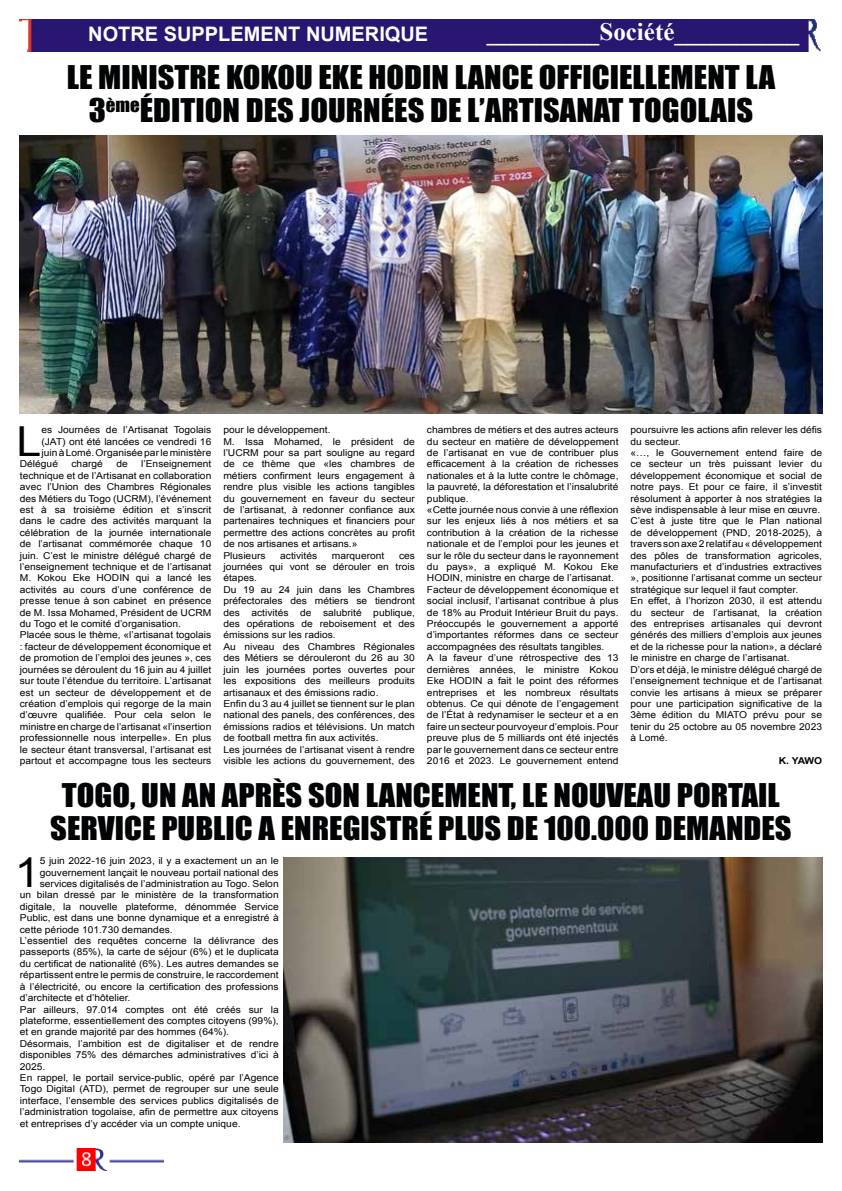
<style>
.page{position:relative;width:842px;height:1191px;background:#fff}
.page>*{position:absolute;margin:0;border:0;box-sizing:border-box;transform-origin:0 0}
.t1{font:41.4px "Arial";color:#020304;scale:1.08 1}
.t2{font:30px/33px "Impact";color:#020304;text-align:center;scale:1.08 1}
.t3{font:700 25px "Times New Roman";color:#fff}
.t4{font:700 20px "Arial";color:#fff}
.t5{font:9.5px/11.4px "Arial";color:#020304;scale:1.08 1}
.t6{font:700 9.5px "Arial";color:#020304;scale:1.08 1}
</style>
<div class="page">
<div style="left:20px;top:20px;width:801px;height:31px;background:#291670"></div>
<img style="left:20px;top:1148px;width:144px;height:22px">
<img style="left:20px;top:136px;width:802px;height:277px">
<img style="left:283px;top:857px;width:539px;height:285px">
<h3 class="t3" style="left:487px;top:14px;width:314px">_________Société__________</h3>
<h3 class="t4" style="left:88px;top:21px;width:342px">NOTRE SUPPLEMENT NUMERIQUE</h3>
<h2 class="t2" style="left:67px;top:60px;width:657px">LE MINISTRE KOKOU EKE HODIN LANCE OFFICIELLEMENT LA<br>3<sup>ème</sup>ÉDITION DES JOURNÉES DE L’ARTISANAT TOGOLAIS</h2>
<h1 class="t1" style="left:17px;top:414px;width:24px">L</h1>
<p class="t5" style="left:41px;top:424px;width:159px">es Journées de l’Artisanat Togolais</p>
<p class="t5" style="left:41px;top:436px;width:159px">(JAT) ont été lancées ce vendredi 16</p>
<p class="t5" style="left:41px;top:447px;width:159px">juin à Lomé. Organisée par le ministère</p>
<p class="t5" style="left:20px;top:458px;width:37px">Délégué</p>
<p class="t5" style="left:72px;top:458px;width:31px">chargé</p>
<p class="t5" style="left:116px;top:458px;width:12px">de</p>
<p class="t5" style="left:20px;top:458px;width:179px;text-indent:121px">l’Enseignement technique et de l’Artisanat en collaboration avec l’Union des Chambres Régionales des Métiers du Togo (UCRM), l’événement est à sa troisième édition et s’inscrit dans le cadre des activités marquant la célébration de la journée internationale de l’artisanat commémorée chaque 10 juin. C’est le ministre délégué chargé de l’enseignement technique et de l’artisanat M. Kokou Eke HODIN qui a lancé les activités au cours d’une conférence de presse tenue à son cabinet en présence de M. Issa Mohamed, Président de UCRM du Togo et le comité d’organisation.<br>Placée sous le thème, «l’artisanat togolais : facteur de développement économique et de promotion de l’emploi des jeunes », ces journées se déroulent du 16 juin au 4 juillet sur toute l’étendue du territoire. L’artisanat est un secteur de développement et de création d’emplois qui regorge de la main d’œuvre qualifiée. Pour cela selon le ministre en charge de l’artisanat «l’insertion professionnelle nous interpelle». En plus le secteur étant transversal, l’artisanat est partout et accompagne tous les secteurs</p>
<p class="t5" style="left:223px;top:424px;width:179px">pour le développement.<br>M. Issa Mohamed, le président de l’UCRM pour sa part souligne au regard de ce thème que «les chambres de métiers confirment leurs engagement à rendre plus visible les actions tangibles du gouvernement en faveur du secteur de l’artisanat, à redonner confiance aux partenaires techniques et financiers pour permettre des actions concrètes au profit de nos artisanes et artisans.»<br>Plusieurs</p>
<p class="t5" style="left:280px;top:550px;width:36px">activités</p>
<p class="t5" style="left:332px;top:550px;width:50px">marqueront</p>
<p class="t5" style="left:223px;top:550px;width:179px;text-indent:176px">ces journées qui vont se dérouler en trois étapes.<br>Du 19 au 24 juin dans les Chambres préfectorales des métiers se tiendront des activités de salubrité publique, des opérations de reboisement et des émissions sur les radios.<br>Au niveau des Chambres Régionales des Métiers se dérouleront du 26 au 30 juin les journées portes ouvertes pour les expositions des meilleurs produits artisanaux et des émissions radio.<br>Enfin du 3 au 4 juillet se tiennent sur le plan national des panels, des conférences, des émissions radios et télévisions. Un match de football mettra fin aux activités.<br>Les journées de l’artisanat visent à rendre visible les actions du gouvernement, des</p>
<p class="t5" style="left:427px;top:424px;width:179px">chambres de métiers et des autres acteurs du secteur en matière de développement de l’artisanat en vue de contribuer plus efficacement à la création de richesses nationales et à la lutte contre le chômage, la pauvreté, la déforestation et l’insalubrité publique.<br>«Cette journée nous convie à une réflexion sur les enjeux liés à nos métiers et sa contribution à la création de la richesse nationale et de l’emploi pour les jeunes et sur le rôle du secteur dans le rayonnement du pays», a expliqué M. Kokou Eke HODIN, ministre en charge de l’artisanat.<br>Facteur de développement économique et social inclusif, l’artisanat contribue à plus de 18% au Produit Intérieur Bruit du pays.<br>Préoccupés le gouvernement a apporté d’importantes réformes dans ce secteur accompagnées des résultats tangibles.<br>A la faveur d’une rétrospective des 13 dernières années, le ministre Kokou Eke HODIN a fait le point des réformes entreprises et les nombreux résultats obtenus. Ce qui dénote de l’engagement de l’État à redynamiser le secteur et a en faire un secteur pourvoyeur d’emplois. Pour preuve plus de 5 milliards ont été injectés par le gouvernement dans ce secteur entre 2016 et 2023. Le gouvernement entend</p>
<p class="t5" style="left:630px;top:424px;width:179px">poursuivre les actions afin relever les défis du secteur.<br>«…, le Gouvernement entend faire de ce secteur un très puissant levier du développement économique et social de notre pays. Et pour ce faire, il s’investit résolument à apporter à nos stratégies la sève indispensable à leur mise en œuvre.<br>C’est à juste titre que le Plan national de développement (PND, 2018-2025), à travers son axe 2 relatif au « développement des pôles de transformation agricoles, manufacturiers et d’industries extractives », positionne l’artisanat comme un secteur stratégique sur lequel il faut compter.<br>En effet, à l’horizon 2030, il est attendu du secteur de l’artisanat, la création des entreprises artisanales qui devront générés des milliers d’emplois aux jeunes et de la richesse pour la nation», a déclaré le ministre en charge de l’artisanat.<br>D’ors et déjà, le ministre délégué chargé de l’enseignement technique et de l’artisanat convie les artisans à mieux se préparer pour une participation significative de la 3ème édition du MIATO prévu pour se tenir du 25 octobre au 05 novembre 2023 à Lomé.</p>
<p class="t6" style="left:779px;top:754px;width:42px">K. YAWO</p>
<h2 class="t2" style="left:50px;top:777px;width:688px">TOGO, UN AN APRÈS SON LANCEMENT, LE NOUVEAU PORTAIL<br>SERVICE PUBLIC A ENREGISTRÉ PLUS DE 100.000 DEMANDES</h2>
<h1 class="t1" style="left:15px;top:845px;width:24px">1</h1>
<p class="t5" style="left:40px;top:855px;width:223px">5 juin 2022-16 juin 2023, il y a exactement un an le</p>
<p class="t5" style="left:40px;top:866px;width:223px">gouvernement lançait le nouveau portail national des</p>
<p class="t5" style="left:40px;top:878px;width:223px">services digitalisés de l’administration au Togo. Selon</p>
<p class="t5" style="left:20px;top:889px;width:241px">un bilan dressé par le ministère de la transformation</p>
<p class="t5" style="left:20px;top:901px;width:241px">digitale, la nouvelle plateforme, dénommée Service</p>
<p class="t5" style="left:20px;top:912px;width:241px">Public, est dans une bonne dynamique et a enregistré à</p>
<p class="t5" style="left:20px;top:923px;width:143px">cette période 101.730 demandes.</p>
<p class="t5" style="left:20px;top:935px;width:241px">L’essentiel des requêtes concerne la délivrance des</p>
<p class="t5" style="left:20px;top:946px;width:241px">passeports (85%), la carte de séjour (6%) et le duplicata</p>
<p class="t5" style="left:20px;top:958px;width:241px">du certificat de nationalité (6%). Les autres demandes se</p>
<p class="t5" style="left:20px;top:969px;width:241px">répartissent entre le permis de construire, le raccordement</p>
<p class="t5" style="left:20px;top:980px;width:241px">à l’électricité, ou encore la certification des professions</p>
<p class="t5" style="left:20px;top:992px;width:104px">d’architecte et d’hôtelier.</p>
<p class="t5" style="left:20px;top:1003px;width:241px">Par ailleurs, 97.014 comptes ont été créés sur la</p>
<p class="t5" style="left:20px;top:1015px;width:241px">plateforme, essentiellement des comptes citoyens (99%),</p>
<p class="t5" style="left:20px;top:1026px;width:195px">et en grande majorité par des hommes (64%).</p>
<p class="t5" style="left:20px;top:1037px;width:241px">Désormais, l’ambition est de digitaliser et de rendre</p>
<p class="t5" style="left:20px;top:1049px;width:241px">disponibles 75% des démarches administratives d’ici à</p>
<p class="t5" style="left:20px;top:1060px;width:25px">2025.</p>
<p class="t5" style="left:20px;top:1072px;width:241px">En rappel, le portail service-public, opéré par l’Agence</p>
<p class="t5" style="left:20px;top:1083px;width:241px">Togo Digital (ATD), permet de regrouper sur une seule</p>
<p class="t5" style="left:20px;top:1094px;width:241px">interface, l’ensemble des services publics digitalisés de</p>
<p class="t5" style="left:20px;top:1106px;width:241px">l’administration togolaise, afin de permettre aux citoyens</p>
<p class="t5" style="left:20px;top:1117px;width:206px">et entreprises d’y accéder via un compte unique.</p>
</div>
